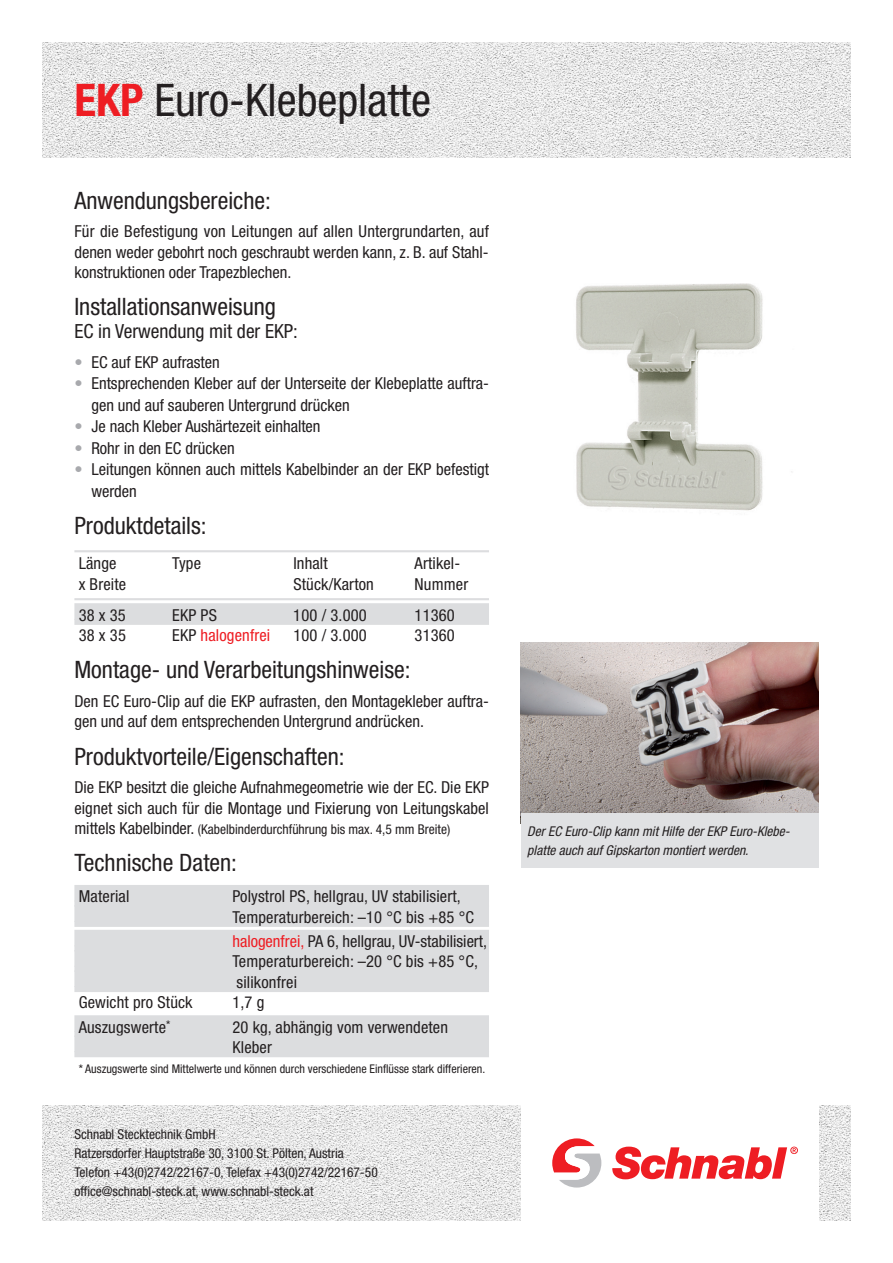
<style>
.page{position:relative;width:893px;height:1263px;background:#fff}
.page>*{position:absolute;margin:0;border:0;box-sizing:border-box;transform-origin:0 0}
.t1{font:condensed 45px "Helvetica Neue";color:#231f20}
.t2{font:condensed 24px "Helvetica Neue";color:#231f20}
.t3{font:condensed 19.5px "Helvetica Neue";color:#231f20}
.t4{font:condensed 16.5px/20.2px "Helvetica Neue";color:#231f20}
.t5{font:condensed 16.5px "Helvetica Neue";letter-spacing:.01em;color:#ee1d23}
.t6{font:condensed 13.5px/18.9px "Helvetica Neue";color:#231f20}
.t7{font:italic condensed 13.5px/18.9px "Helvetica Neue";color:#231f20}
.t8{font:condensed 12px "Helvetica Neue";color:#231f20}
.s1{font-weight:700;color:#ee1d23}
.s2{color:#a8a9ad}
.s3{color:#231f20}
.s4{font-size:16.5px}
.s5{color:#ee1d23}
</style>
<div class="page">
<img style="left:43px;top:43px;width:807px;height:114px">
<img style="left:43px;top:1106px;width:807px;height:114px">
<div style="left:521px;top:1106px;width:298px;height:114px;background:#fff"></div>
<svg style="left:552px;top:1138px;width:49px;height:49px"></svg>
<svg style="left:612px;top:1146px;width:186px;height:33px"></svg>
<hr style="left:74px;top:550px;width:415px;height:2px;background:#dcdddf">
<hr style="left:74px;top:598px;width:415px;height:2px;background:#dcdddf">
<div style="left:74px;top:603px;width:415px;height:17px;background:#dcdddf"></div>
<div style="left:74px;top:619px;width:415px;height:6px;background:#dcdddf"></div>
<div style="left:74px;top:885px;width:415px;height:16px;background:#dcdddf"></div>
<div style="left:74px;top:900px;width:415px;height:6px;background:#dcdddf"></div>
<div style="left:74px;top:905px;width:415px;height:17px;background:#dcdddf"></div>
<div style="left:74px;top:921px;width:415px;height:6px;background:#dcdddf"></div>
<div style="left:74px;top:930px;width:415px;height:16px;background:#dcdddf"></div>
<div style="left:74px;top:945px;width:415px;height:6px;background:#dcdddf"></div>
<div style="left:74px;top:950px;width:415px;height:16px;background:#dcdddf"></div>
<div style="left:74px;top:966px;width:415px;height:6px;background:#dcdddf"></div>
<div style="left:74px;top:970px;width:415px;height:17px;background:#dcdddf"></div>
<div style="left:74px;top:986px;width:415px;height:6px;background:#dcdddf"></div>
<div style="left:74px;top:1015px;width:415px;height:17px;background:#dcdddf"></div>
<div style="left:74px;top:1031px;width:415px;height:6px;background:#dcdddf"></div>
<div style="left:74px;top:1035px;width:415px;height:17px;background:#dcdddf"></div>
<div style="left:74px;top:1051px;width:415px;height:6px;background:#dcdddf"></div>
<img style="left:576px;top:283px;width:216px;height:228px">
<img style="left:521px;top:642px;width:298px;height:171px">
<div style="left:521px;top:813px;width:298px;height:55px;background:#e0e1e3"></div>
<h1 class="t1" style="left:74px;top:84px;width:358px"><span class="s1">EKP</span> Euro-Klebeplatte</h1>
<h2 class="t2" style="left:74px;top:191px;width:198px">Anwendungsbereiche:</h2>
<p class="t4" style="left:74px;top:223px;width:416px;text-align:justify">Für die Befestigung von Leitungen auf allen Untergrundarten, auf denen weder gebohrt noch geschraubt werden kann, z. B. auf Stahl&shy;konstruktionen oder Trapezblechen.</p>
<h2 class="t2" style="left:74px;top:298px;width:203px">Installationsanweisung</h2>
<p class="t3" style="left:74px;top:324px;width:225px">EC in Verwendung mit der EKP:</p>
<p class="t4" style="left:74px;top:353px;width:147px"><span class="s2">•</span> EC auf EKP aufrasten</p>
<p class="t4" style="left:91px;top:374px;width:399px;line-height:21.5px;text-indent:-17px"><span class="s2">•</span> Entsprechenden Kleber auf der Unterseite der Klebeplatte auftra&shy;gen und auf sauberen Untergrund drücken</p>
<p class="t4" style="left:74px;top:418px;width:248px"><span class="s2">•</span> Je nach Kleber Aushärtezeit einhalten</p>
<p class="t4" style="left:74px;top:439px;width:162px"><span class="s2">•</span> Rohr in den EC drücken</p>
<p class="t4" style="left:91px;top:460px;width:399px;line-height:21.5px;text-indent:-17px"><span class="s2">•</span> Leitungen können auch mittels Kabelbinder an der EKP befestigt werden</p>
<h2 class="t2" style="left:74px;top:517px;width:134px">Produktdetails:</h2>
<p class="t4" style="left:79px;top:555px;width:39px">Länge</p>
<p class="t4" style="left:172px;top:555px;width:30px">Type</p>
<p class="t4" style="left:293px;top:555px;width:36px">Inhalt</p>
<p class="t4" style="left:415px;top:555px;width:47px">Artikel-</p>
<p class="t4" style="left:79px;top:575px;width:49px">x Breite</p>
<p class="t4" style="left:293px;top:575px;width:82px">Stück/Karton</p>
<p class="t4" style="left:415px;top:575px;width:55px">Nummer</p>
<p class="t4" style="left:79px;top:606px;width:49px">38 x 35</p>
<p class="t4" style="left:172px;top:606px;width:46px">EKP PS</p>
<p class="t4" style="left:293px;top:606px;width:75px">100 / 3.000</p>
<p class="t4" style="left:415px;top:606px;width:42px">11360</p>
<p class="t4" style="left:79px;top:626px;width:49px">38 x 35</p>
<p class="t5" style="left:172px;top:629px;width:100px"><span class="s3">EKP</span> halogenfrei</p>
<p class="t4" style="left:293px;top:626px;width:75px">100 / 3.000</p>
<p class="t4" style="left:415px;top:626px;width:42px">31360</p>
<h2 class="t2" style="left:74px;top:661px;width:338px">Montage- und Verarbeitungshinweise:</h2>
<p class="t4" style="left:74px;top:692px;width:416px">Den EC Euro-Clip auf die EKP aufrasten, den Montagekleber auftra&shy;gen und auf dem entsprechenden Untergrund andrücken.</p>
<h2 class="t2" style="left:74px;top:747px;width:272px">Produktvorteile/Eigenschaften:</h2>
<p class="t4" style="left:74px;top:779px;width:416px">Die EKP besitzt die gleiche Aufnahmegeometrie wie der EC. Die EKP eignet sich auch für die Montage und Fixierung von Leitungskabel</p>
<p class="t6" style="left:74px;top:821px;width:377px"><span class="s4">mittels Kabelbinder.</span> (Kabelbinderdurchführung bis max. 4,5 mm Breite)</p>
<h2 class="t2" style="left:74px;top:854px;width:164px">Technische Daten:</h2>
<p class="t4" style="left:79px;top:888px;width:52px">Material</p>
<p class="t4" style="left:232px;top:888px;width:243px">Polystrol PS, hellgrau, UV stabilisiert,<br>Temperaturbereich: –10 °C bis +85 °C</p>
<p class="t4" style="left:232px;top:932px;width:256px"><span class="s5">halogenfrei,</span> PA 6, hellgrau, UV-stabilisiert,<br>Temperaturbereich: –20 °C bis +85 °C, silikonfrei</p>
<p class="t4" style="left:79px;top:993px;width:115px">Gewicht pro Stück</p>
<p class="t4" style="left:232px;top:993px;width:34px">1,7 g</p>
<p class="t4" style="left:79px;top:1018px;width:93px">Auszugswerte<sup>*</sup></p>
<p class="t4" style="left:232px;top:1018px;width:217px">20 kg, abhängig vom verwendeten<br>Kleber</p>
<p class="t8" style="left:79px;top:1065px;width:408px">* Auszugswerte sind Mittelwerte und können durch verschiedene Einflüsse stark differieren.</p>
<p class="t6" style="left:74px;top:1126px;width:305px">Schnabl Stecktechnik GmbH<br>Ratzersdorfer Hauptstraße 30, 3100 St. Pölten, Austria Telefon +43(0)2742/22167-0, Telefax +43(0)2742/22167-50 office@schnabl-steck.at, www.schnabl-steck.at</p>
<p class="t7" style="left:527px;top:823px;width:266px">DerEC Euro-Clip kann mit Hilfe derEKP Euro-Klebe&shy;platte auch auf Gipskarton montiert werden.</p>
</div>
